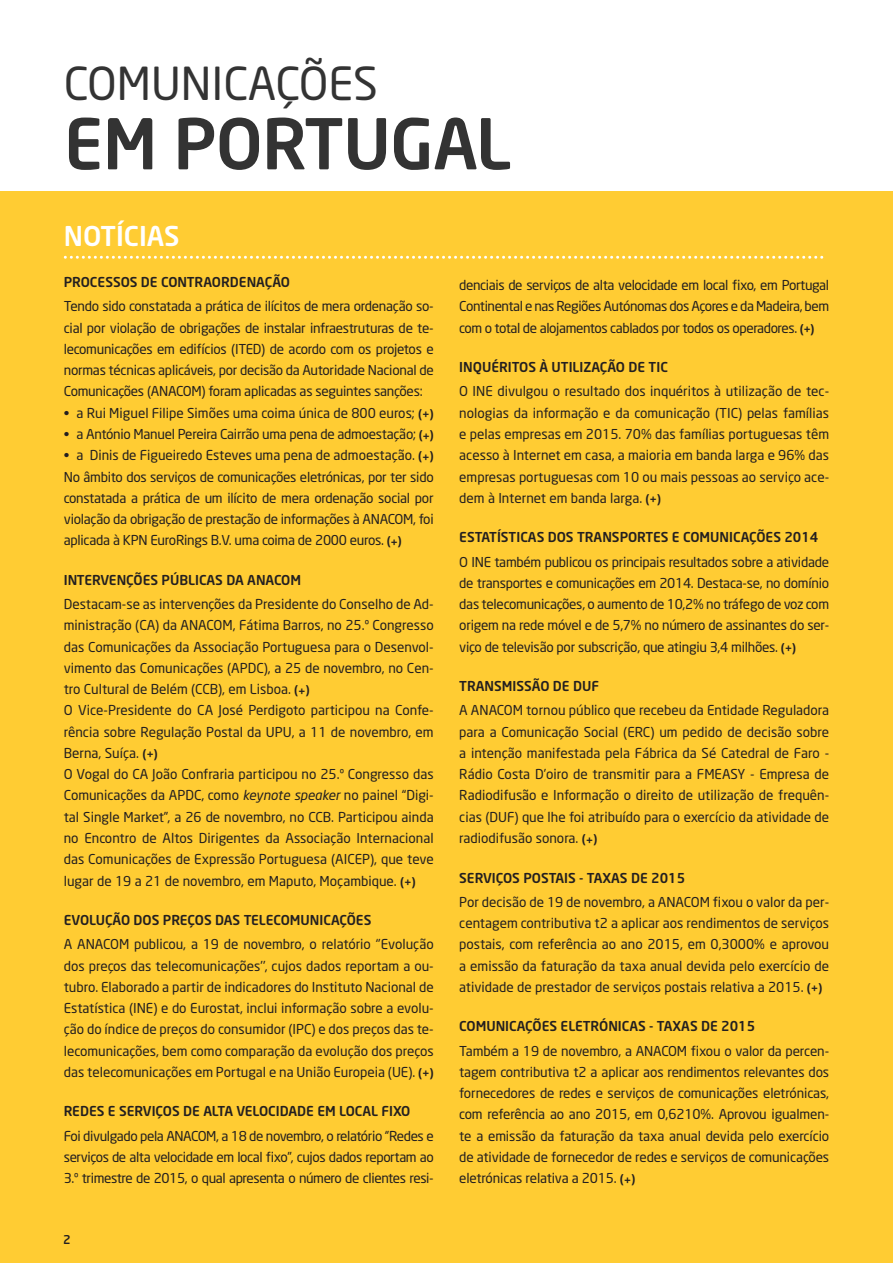
<style>
.page{position:relative;width:893px;height:1263px;background:#fff}
.page>*{position:absolute;margin:0;border:0;box-sizing:border-box;transform-origin:0 0}
.t1{font:500 69px "Neo Sans";letter-spacing:-.01em;color:#333}
.t2{font:45px "Neo Sans";color:#333}
.t3{font:500 27px "Neo Sans";color:#fff}
.t4{font:13.5px/21.3px "Neo Sans";color:#231f20;text-align:justify}
.t5{font:500 13.5px "Neo Sans";color:#231f20}
.t6{font:13.5px "Neo Sans";letter-spacing:-.02em;color:#231f20}
.t7{font:500 12px "Neo Sans";color:#231f20}
.s1{font-weight:500;font-size:12px}
.s2{font-style:italic}
</style>
<div class="page">
<div style="left:0;top:191px;width:893px;height:1072px;background:#fc3"></div>
<svg style="left:65px;top:256px;width:759px;height:3px"></svg>
<h2 class="t2" style="left:64px;top:56px;width:316px">COMUNICAÇÕES</h2>
<h1 class="t1" style="left:64px;top:100px;width:449px">EM PORTUGAL</h1>
<h3 class="t3" style="left:64px;top:219px;width:117px">NOTÍCIAS</h3>
<p class="t5" style="left:64px;top:274px;width:228px">PROCESSOS DE CONTRAORDENAÇÃO</p>
<p class="t4" style="left:64px;top:296px;width:371px">Tendo sido constatada a prática de ilícitos de mera ordenação so&shy;cial por violação de obrigações de instalar infraestruturas de te&shy;lecomunicações em edifícios (ITED) de acordo com os projetos e normas técnicas aplicáveis, por decisão da Autoridade Nacional de Comunicações (ANACOM) foram aplicadas as seguintes sanções:</p>
<p class="t4" style="left:64px;top:402px;width:371px">• a Rui Miguel Filipe Simões uma coima única de 800 euros; <span class="s1">(</span><sub>+</sub><span class="s1">)</span></p>
<p class="t6" style="left:64px;top:426px;width:371px">• a António Manuel Pereira Cairrão uma pena de admoestação; <span class="s1">(</span><sub>+</sub><span class="s1">)</span></p>
<p class="t4" style="left:64px;top:444px;width:371px">• a Dinis de Figueiredo Esteves uma pena de admoestação. <span class="s1">(</span><sub>+</sub><span class="s1">)<br></span>No âmbito dos serviços de comunicações eletrónicas, por ter sido constatada a prática de um ilícito de mera ordenação social por violação da obrigação de prestação de informações à ANACOM, foi aplicada à KPN EuroRings B.V. uma coima de 2000 euros. <span class="s1">(</span><sub>+</sub><span class="s1">)</span></p>
<p class="t5" style="left:64px;top:571px;width:239px">INTERVENÇÕES PÚBLICAS DA ANACOM</p>
<p class="t4" style="left:64px;top:593px;width:371px;text-align:left">Destacam-se as intervenções da Presidente do Conselho de Ad&shy;ministração (CA) da ANACOM, Fátima Barros, no 25.º Congresso das Comunicações da Associação Portuguesa para o Desenvol&shy;vimento das Comunicações (APDC), a 25 de novembro, no Cen&shy;tro Cultural de Belém (CCB), em Lisboa. <span class="s1">(</span><sub>+</sub><span class="s1">)<br></span>O Vice-Presidente do CA José Perdigoto participou na Confe&shy;rência sobre Regulação Postal da UPU, a 11 de novembro, em Berna, Suíça. <span class="s1">(</span><sub>+</sub><span class="s1">)<br></span>O Vogal do CA João Confraria participou no 25.º Congresso das Comunicações da APDC, como <span class="s2">keynote speaker</span> no painel “Digi&shy;tal Single Market”, a 26 de novembro, no CCB. Participou ainda no Encontro de Altos Dirigentes da Associação Internacional das Comunicações de Expressão Portuguesa (AICEP), que teve lugar de 19 a 21 de novembro, em Maputo, Moçambique. <span class="s1">(</span><sub>+</sub><span class="s1">)</span></p>
<p class="t5" style="left:64px;top:911px;width:309px">EVOLUÇÃO DOS PREÇOS DAS TELECOMUNICAÇÕES</p>
<p class="t4" style="left:64px;top:933px;width:371px">A ANACOM publicou, a 19 de novembro, o relatório ‘’Evolução dos preços das telecomunicações’’, cujos dados reportam a ou&shy;tubro. Elaborado a partir de indicadores do Instituto Nacional de Estatística (INE) e do Eurostat, inclui informação sobre a evolu&shy;ção do índice de preços do consumidor (IPC) e dos preços das te&shy;lecomunicações, bem como comparação da evolução dos preços das telecomunicações em Portugal e na União Europeia (UE). <span class="s1">(</span><sub>+</sub><span class="s1">)</span></p>
<p class="t5" style="left:64px;top:1103px;width:348px">REDES E SERVIÇOS DE ALTA VELOCIDADE EM LOCAL FIXO</p>
<p class="t4" style="left:64px;top:1125px;width:371px">Foi divulgado pela ANACOM, a 18 de novembro, o relatório ‘’Redes e serviços de alta velocidade em local fixo’’, cujos dados reportam ao 3.º trimestre de 2015, o qual apresenta o número de clientes resi-</p>
<p class="t7" style="left:63px;top:1232px;width:9px">2</p>
<p class="t4" style="left:459px;top:274px;width:371px">denciais de serviços de alta velocidade em local fixo, em Portugal Continental e nas Regiões Autónomas dos Açores e da Madeira, bem com o total de alojamentos cablados por todos os operadores. <span class="s1">(</span><sub>+</sub><span class="s1">)</span></p>
<p class="t5" style="left:459px;top:359px;width:210px">INQUÉRITOS À UTILIZAÇÃO DE TIC</p>
<p class="t4" style="left:459px;top:381px;width:371px">O INE divulgou o resultado dos inquéritos à utilização de tec&shy;nologias da informação e da comunicação (TIC) pelas famílias e pelas empresas em 2015. 70% das famílias portuguesas têm acesso à Internet em casa, a maioria em banda larga e 96% das empresas portuguesas com 10 ou mais pessoas ao serviço ace&shy;dem à Internet em banda larga. <span class="s1">(</span><sub>+</sub><span class="s1">)</span></p>
<p class="t5" style="left:459px;top:529px;width:361px">ESTATÍSTICAS DOS TRANSPORTES E COMUNICAÇÕES 2014</p>
<p class="t4" style="left:459px;top:551px;width:371px">O INE também publicou os principais resultados sobre a atividade de transportes e comunicações em 2014. Destaca-se, no domínio das telecomunicações, o aumento de 10,2% no tráfego de voz com origem na rede móvel e de 5,7% no número de assinantes do ser&shy;viço de televisão por subscrição, que atingiu 3,4 milhões. <span class="s1">(</span><sub>+</sub><span class="s1">)</span></p>
<p class="t5" style="left:459px;top:678px;width:141px">TRANSMISSÃO DE DUF</p>
<p class="t4" style="left:459px;top:700px;width:371px">A ANACOM tornou público que recebeu da Entidade Reguladora para a Comunicação Social (ERC) um pedido de decisão sobre a intenção manifestada pela Fábrica da Sé Catedral de Faro - Rádio Costa D’oiro de transmitir para a FMEASY - Empresa de Radiodifusão e Informação o direito de utilização de frequên&shy;cias (DUF) que lhe foi atribuído para o exercício da atividade de radiodifusão sonora. <span class="s1">(</span><sub>+</sub><span class="s1">)</span></p>
<p class="t5" style="left:459px;top:869px;width:227px">SERVIÇOS POSTAIS - TAXAS DE 2015</p>
<p class="t4" style="left:459px;top:891px;width:371px">Por decisão de 19 de novembro, a ANACOM fixou o valor da per&shy;centagem contributiva t2 a aplicar aos rendimentos de serviços postais, com referência ao ano 2015, em 0,3000% e aprovou a emissão da faturação da taxa anual devida pelo exercício de atividade de prestador de serviços postais relativa a 2015. <span class="s1">(</span><sub>+</sub><span class="s1">)</span></p>
<p class="t5" style="left:459px;top:1018px;width:297px">COMUNICAÇÕES ELETRÓNICAS - TAXAS DE 2015</p>
<p class="t4" style="left:459px;top:1040px;width:371px">Também a 19 de novembro, a ANACOM fixou o valor da percen&shy;tagem contributiva t2 a aplicar aos rendimentos relevantes dos fornecedores de redes e serviços de comunicações eletrónicas, com referência ao ano 2015, em 0,6210%. Aprovou igualmen&shy;te a emissão da faturação da taxa anual devida pelo exercício de atividade de fornecedor de redes e serviços de comunicações eletrónicas relativa a 2015. <span class="s1">(</span><sub>+</sub><span class="s1">)</span></p>
</div>
